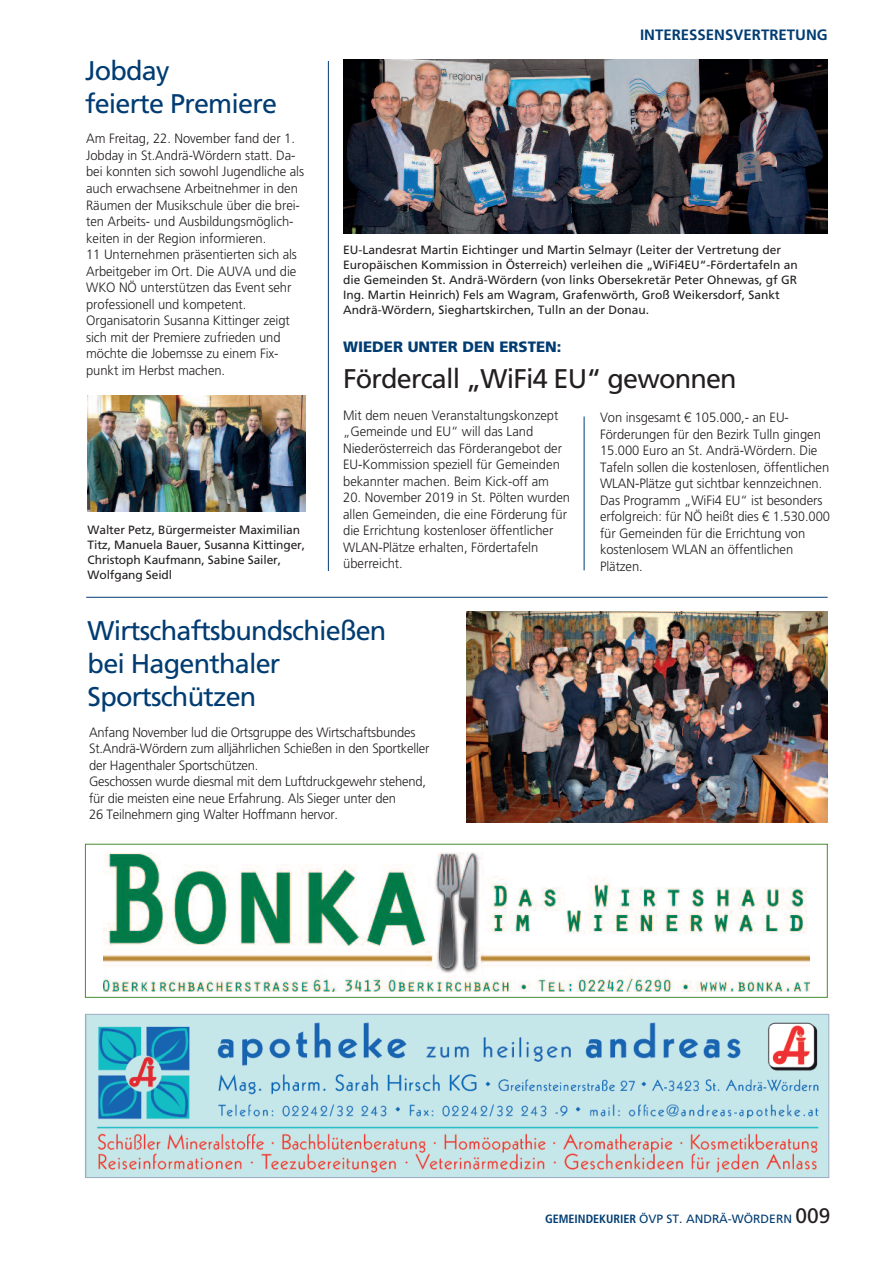
<style>
.page{position:relative;width:893px;height:1263px;background:#fff}
.page>*{position:absolute;margin:0;border:0;box-sizing:border-box;transform-origin:0 0}
.t1{font:27px/33px "Frutiger";letter-spacing:-.03em;color:#003c72}
.t2{font:27px "Frutiger";letter-spacing:-.03em;color:#231f20}
.t3{font:900 15px "Frutiger";color:#003c72}
.t4{font:700 15px "Frutiger";color:#003c72}
.t5{font:300 13.5px/16.5px "Frutiger";letter-spacing:-.005em;color:#231f20;scale:.96 1}
.t6{font:12px/15px "Frutiger";color:#231f20}
.t7{font:12px "Frutiger";color:#003c72}
.s1{font-family:"Helvetica Neue"}
.s2{font-weight:700;font-stretch:condensed}
.s3{font-size:21px;color:#231f20}
</style>
<div class="page">
<hr style="left:584px;top:416px;width:1px;height:154px;background:#003c72">
<hr style="left:328px;top:61px;width:1px;height:510px;background:#003c72">
<hr style="left:86px;top:597px;width:742px;height:1px;background:#003c72">
<img style="left:87px;top:1016px;width:740px;height:160px">
<div style="left:85px;top:1014px;width:744px;height:164px;border:1px solid #9eacc4"></div>
<img style="left:104px;top:852px;width:705px;height:140px">
<div style="left:85px;top:844px;width:743px;height:154px;border:1px solid #458c31"></div>
<img style="left:343px;top:60px;width:485px;height:174px">
<img style="left:88px;top:396px;width:218px;height:116px">
<img style="left:466px;top:611px;width:362px;height:211px">
<h1 class="t1" style="left:85px;top:57px;width:193px">Jobday<br>feierte Premiere</h1>
<p class="t5" style="left:86px;top:132px;width:229px">Am Freitag, 22. November fand der 1.<br>Jobday in St.Andrä-Wördern statt. Da&shy;bei konnten sich sowohl Jugendliche als auch erwachsene Arbeitnehmer in den Räumen der Musikschule über die brei&shy;ten Arbeits- und Ausbildungsmöglich&shy;keiten in der Region informieren.<br>11 Unternehmen präsentierten sich als Arbeitgeber im Ort. Die AUVA und die WKO NÖ unterstützen das Event sehr professionell und kompetent.<br>Organisatorin Susanna Kittinger zeigt sich mit der Premiere zufrieden und möchte die Jobemsse zu einem Fix&shy;punkt im Herbst machen.</p>
<p class="t6" style="left:88px;top:523px;width:219px">Walter Petz, Bürgermeister Maximilian Titz, Manuela Bauer, Susanna Kittinger, Christoph Kaufmann, Sabine Sailer, Wolfgang Seidl</p>
<p class="t4" style="left:640px;top:28px;width:189px">INTERESSENSVERTRETUNG</p>
<p class="t6" style="left:343px;top:244px;width:456px">EU-Landesrat Martin Eichtinger und Martin Selmayr (Leiter der Vertretung der Europäischen Kommission in Österreich) verleihen die „WiFi4EU“-Fördertafeln an die Gemeinden St. Andrä-Wördern (von links Obersekretär Peter Ohnewas, gf GR Ing. Martin Heinrich) Fels am Wagram, Grafenwörth, Groß Weikersdorf, Sankt Andrä-Wördern, Sieghartskirchen, Tulln an der Donau.</p>
<p class="t3" style="left:343px;top:340px;width:220px">WIEDER UNTER DEN ERSTEN:</p>
<h1 class="t2" style="left:343px;top:367px;width:395px">Fördercall „WiFi4 EU“ gewonnen</h1>
<p class="t5" style="left:343px;top:408px;width:230px">Mit dem neuen Veranstaltungskonzept „Gemeinde und EU“ will das Land Niederösterreich das Förderangebot der EU-Kommission speziell für Gemeinden bekannter machen. Beim Kick-off am</p>
<p class="t5" style="left:343px;top:490px;width:238px">20. November 2019 in St. Pölten wurden allen Gemeinden, die eine Förderung für die Errichtung kostenloser öffentlicher WLAN-Plätze erhalten, Fördertafeln überreicht.</p>
<p class="t5" style="left:600px;top:410px;width:241px">Von insgesamt <span class="s1">€</span> 105.000,- an EU-Förderungen für den Bezirk Tulln gingen 15.000 Euro an St. Andrä-Wördern. Die Tafeln sollen die kostenlosen, öffentlichen WLAN-Plätze gut sichtbar kennzeichnen.<br>Das Programm „WiFi4 EU“ ist besonders erfolgreich: für NÖ heißt dies <span class="s1">€</span> 1.530.000 für Gemeinden für die Errichtung von kostenlosem WLAN an öffentlichen Plätzen.</p>
<h1 class="t1" style="left:88px;top:617px;width:300px">Wirtschaftsbundschießen bei Hagenthaler<br>Sportschützen</h1>
<p class="t5" style="left:89px;top:725px;width:356px">Anfang November lud die Ortsgruppe des Wirtschaftsbundes St.Andrä-Wördern zum alljährlichen Schießen in den Sportkeller der Hagenthaler Sportschützen.<br>Geschossen wurde diesmal mit dem Luftdruckgewehr stehend, für die meisten eine neue Erfahrung. Als Sieger unter den<br>26 Teilnehmern ging Walter Hoffmann hervor.</p>
<p class="t7" style="left:545px;top:1214px;width:287px"><span class="s2">GEMEINDEKURIER</span> ÖVP ST. ANDRÄ-WÖRDERN <span class="s3">009</span></p>
</div>
